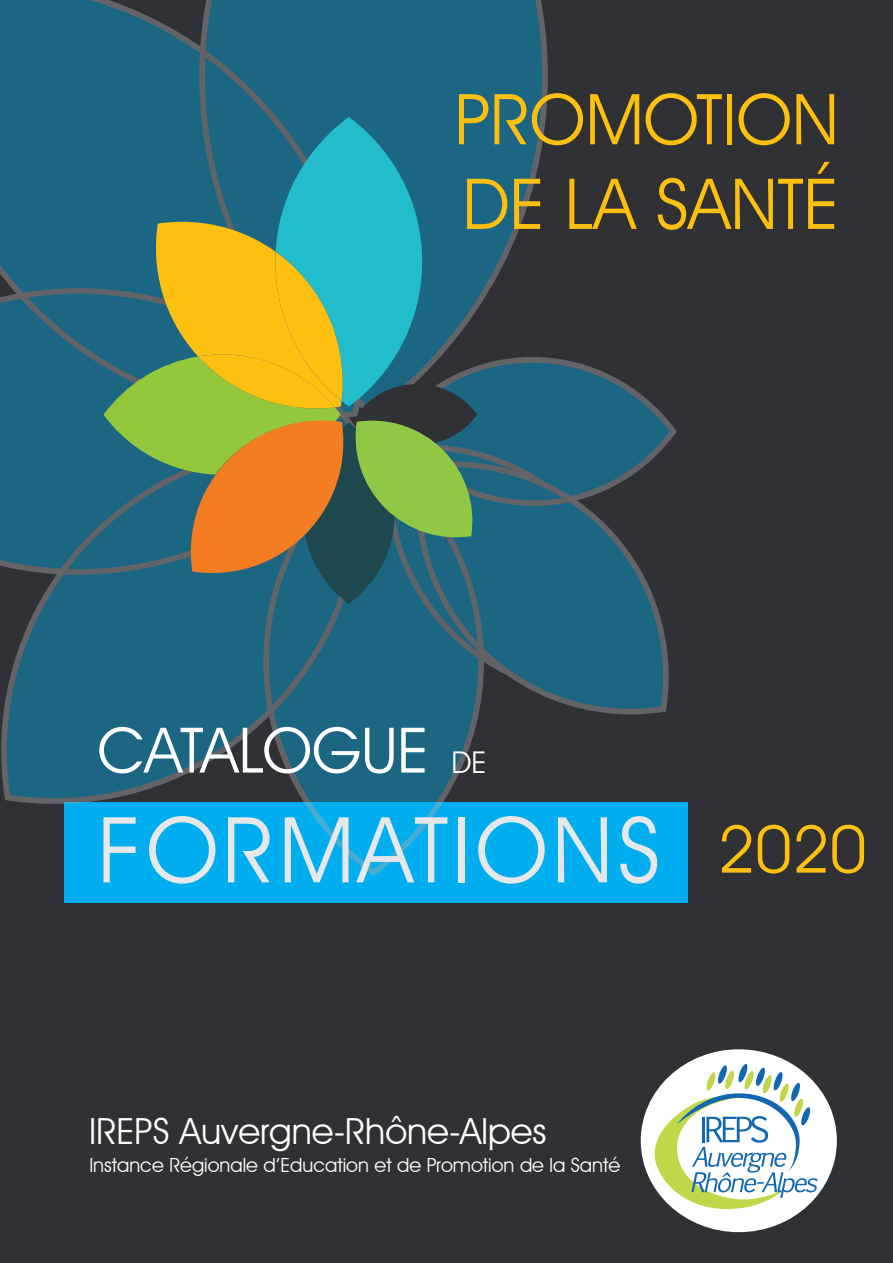
<style>
.page{position:relative;width:893px;height:1263px;background:#303134}
.page>*{position:absolute;margin:0;border:0;box-sizing:border-box;transform-origin:0 0}
.t1{font:91.5px "Avant Garde IT Cby BT";letter-spacing:.05em;color:#e6e7e9}
.t2{font:70.5px/84.6px "Avant Garde IT Cby BT";color:#fdc011}
.t3{font:66px "Avant Garde IT Cby BT";color:#fdc011}
.t4{font:63px "Avant Garde IT Cby BT";color:#fff}
.t5{font:36px "Avant Garde IT Cby BT";color:#fff}
.t6{font:19.5px "Avant Garde IT Cby BT";color:#fff}
.s1{font-size:30px}
</style>
<div class="page">
<div style="left:64px;top:803px;width:623px;height:100px;background:#00aeef"></div>
<svg style="left:487px;top:0;width:61px;height:117px;background:#22647e"></svg>
<svg style="left:0;top:0;width:260px;height:421px;background:#1e627c"></svg>
<svg style="left:195px;top:44px;width:65px;height:73px;background:#27657d"></svg>
<svg style="left:11px;top:285px;width:11px;height:139px;background:#20657f"></svg>
<svg style="left:307px;top:0;width:180px;height:876px;fill:#1b6683"></svg>
<svg style="left:0;top:440px;width:363px;height:367px"></svg>
<div style="left:260px;top:0;width:105px;height:722px;background:#1b6683"></div>
<svg style="left:22px;top:117px;width:655px;height:594px"></svg>
<div style="left:641px;top:1049px;width:196px;height:183px;background:#fff;border-radius:50%"></div>
<svg style="left:654px;top:1063px;width:164px;height:146px"></svg>
<h2 class="t2" style="left:455px;top:76px;width:385px">PROMOTION<br>DE LA SANTÉ</h2>
<h3 class="t4" style="left:97px;top:712px;width:391px">CATALOGUE <span class="s1">DE</span></h3>
<h1 class="t1" style="left:97px;top:794px;width:564px">FORMATIONS</h1>
<h3 class="t3" style="left:718px;top:809px;width:151px">2020</h3>
<h3 class="t5" style="left:89px;top:1110px;width:459px">IREPS Auvergne-Rhône-Alpes</h3>
<p class="t6" style="left:89px;top:1153px;width:532px">Instance Régionale d’Education et de Promotion de la Santé</p>
</div>
